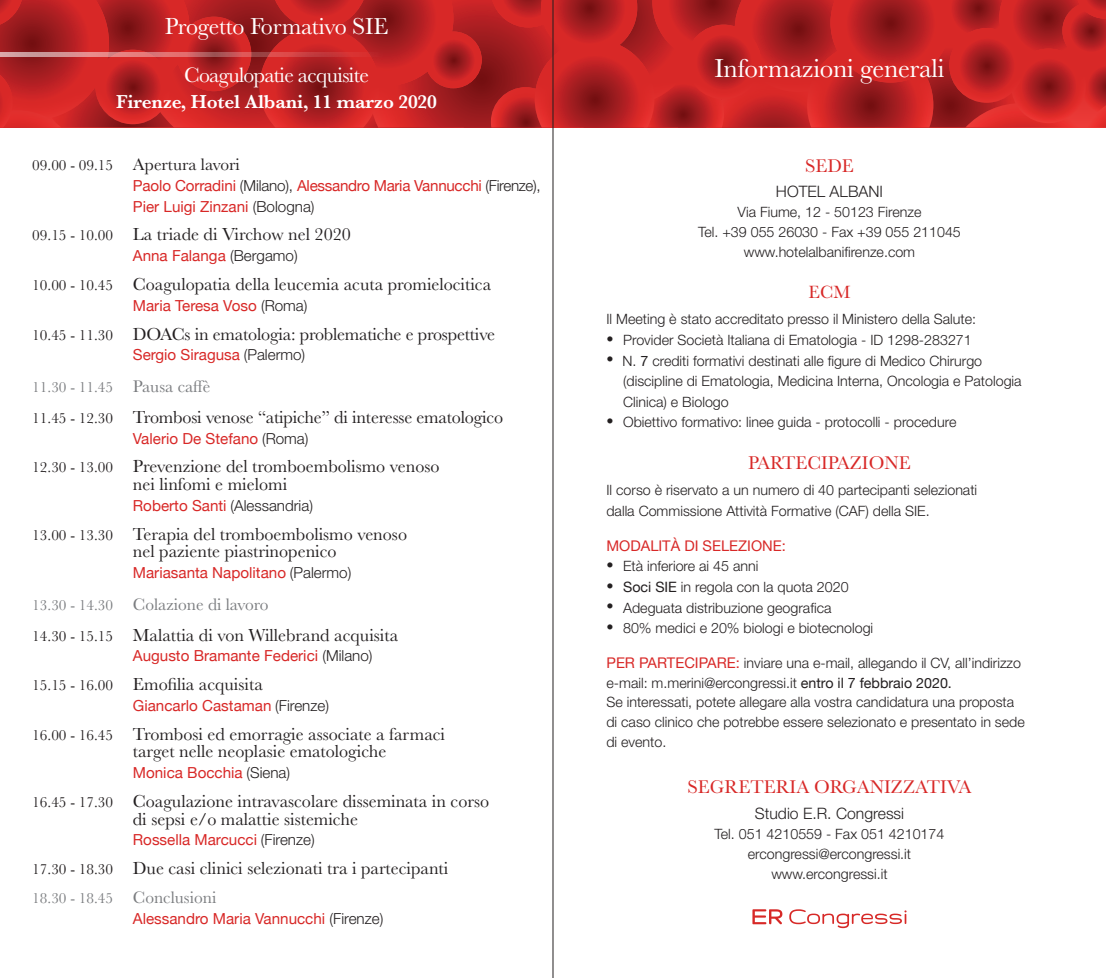
<style>
.page{position:relative;width:1106px;height:978px;background:#fff}
.page>*{position:absolute;margin:0;border:0;box-sizing:border-box;transform-origin:0 0}
.t1{font:27px "Baskerville";letter-spacing:-.01em;color:#fff}
.t2{font:24px "Baskerville";letter-spacing:-.01em;color:#fff}
.t3{font:21.75px "Baskerville";letter-spacing:-.03em;color:#fff}
.t4{font:600 19.5px "Baskerville";letter-spacing:-.01em;color:#fff}
.t5{font:19.05px "Baskerville";color:#d82827}
.t6{font:18.45px "Baskerville";color:#d82827}
.t7{font:18.15px/17.7px "Baskerville";color:#231f20}
.t8{font:17.4px "Baskerville";color:#7a7c7f}
.t9{font:17.4px "Baskerville";color:#231f20}
.t10{font:300 15.75px "Helvetica Neue";color:#231f20}
.t11{font:15.15px/20.5px "Helvetica Neue";color:#d82827}
.t12{font:15.15px "Baskerville";color:#7a7c7f}
.t13{font:300 15.15px "Helvetica Neue";color:#231f20}
.t14{font:14.7px "Helvetica Neue";color:#d82827}
.t15{font:300 14.25px/19.8px "Helvetica Neue";color:#231f20}
.s1{font-size:15.15px}
.s2{font-weight:300;color:#231f20}
.s3{font-size:17.4px}
.s4{font-weight:400;color:#d82827}
.s5{font-weight:400}
.s6{font-weight:400;font-size:14.7px;color:#d82827}
</style>
<div class="page">
<svg style="left:0;top:0;width:1106px;height:128px;background:#bb2123"></svg>
<svg style="left:0;top:52px;width:495px;height:5px;background:#c95657"></svg>
<svg style="left:752px;top:909px;width:30px;height:15px"></svg>
<svg style="left:789px;top:909px;width:117px;height:19px"></svg>
<hr style="left:553px;top:0;width:1px;height:978px;background:#231f20">
<h2 class="t2" style="left:165px;top:13px;width:225px">Progetto Formativo SIE</h2>
<h3 class="t3" style="left:184px;top:63px;width:186px">Coagulopatie acquisite</h3>
<h3 class="t4" style="left:116px;top:90px;width:322px">Firenze, Hotel Albani, 11 marzo 2020</h3>
<p class="t9" style="left:32px;top:155px;width:209px"><span class="s1">09.00 - 09.15</span> Apertura lavori</p>
<p class="t11" style="left:133px;top:175px;width:409px">Paolo Corradini <span class="s2">(Milano),</span> Alessandro Maria Vannucchi <span class="s2">(Firenze),<br></span>Pier Luigi Zinzani <span class="s2">(Bologna)</span></p>
<p class="t7" style="left:32px;top:226px;width:320px"><span class="s1">09.15 - 10.00</span> La triade di Virchow nel 2020</p>
<p class="t11" style="left:133px;top:245px;width:166px">Anna Falanga <span class="s2">(Bergamo)</span></p>
<p class="t7" style="left:32px;top:275px;width:460px"><span class="s1">10.00 - 10.45</span> Coagulopatia della leucemia acuta promielocitica</p>
<p class="t11" style="left:133px;top:295px;width:176px">Maria Teresa Voso <span class="s2">(Roma)</span></p>
<p class="t7" style="left:32px;top:325px;width:464px"><span class="s1">10.45 - 11.30</span> DOACs in ematologia: problematiche e prospettive</p>
<p class="t11" style="left:133px;top:344px;width:174px">Sergio Siragusa <span class="s2">(Palermo)</span></p>
<p class="t12" style="left:32px;top:379px;width:179px">11.30 - 11.45 <span class="s3">Pausa caffè</span></p>
<p class="t7" style="left:32px;top:408px;width:472px"><span class="s1">11.45 - 12.30</span> Trombosi venose “atipiche” di interesse ematologico</p>
<p class="t11" style="left:133px;top:428px;width:177px">Valerio De Stefano <span class="s2">(Roma)</span></p>
<p class="t7" style="left:133px;top:458px;width:308px;text-indent:-101px"><span class="s1">12.30 - 13.00</span> Prevenzione del tromboembolismo venoso nei linfomi e mielomi</p>
<p class="t13" style="left:133px;top:496px;width:182px"><span class="s4">Roberto Santi</span> (Alessandria)</p>
<p class="t7" style="left:133px;top:525px;width:276px;text-indent:-101px"><span class="s1">13.00 - 13.30</span> Terapia del tromboembolismo venoso nel paziente piastrinopenico</p>
<p class="t11" style="left:133px;top:562px;width:220px">Mariasanta Napolitano <span class="s2">(Palermo)</span></p>
<p class="t8" style="left:32px;top:594px;width:238px"><span class="s1">13.30 - 14.30</span> Colazione di lavoro</p>
<p class="t7" style="left:32px;top:626px;width:367px"><span class="s1">14.30 - 15.15</span> Malattia di von Willebrand acquisita</p>
<p class="t11" style="left:133px;top:645px;width:241px">Augusto Bramante Federici <span class="s2">(Milano)</span></p>
<p class="t7" style="left:32px;top:675px;width:232px"><span class="s1">15.15 - 16.00</span> Emofilia acquisita</p>
<p class="t11" style="left:133px;top:695px;width:198px">Giancarlo Castaman <span class="s2">(Firenze)</span></p>
<p class="t7" style="left:133px;top:725px;width:314px;text-indent:-101px"><span class="s1">16.00 - 16.45</span> Trombosi ed emorragie associate a farmaci target nelle neoplasie ematologiche</p>
<p class="t11" style="left:133px;top:762px;width:159px">Monica Bocchia <span class="s2">(Siena)</span></p>
<p class="t7" style="left:133px;top:792px;width:358px;text-indent:-101px"><span class="s1">16.45 - 17.30</span> Coagulazione intravascolare disseminata in corso di sepsi e/o malattie sistemiche</p>
<p class="t11" style="left:133px;top:829px;width:183px">Rossella Marcucci <span class="s2">(Firenze)</span></p>
<p class="t7" style="left:32px;top:860px;width:417px"><span class="s1">17.30 - 18.30</span> Due casi clinici selezionati tra i partecipanti</p>
<p class="t12" style="left:32px;top:890px;width:185px">18.30 - 18.45 <span class="s3">Conclusioni</span></p>
<p class="t11" style="left:133px;top:908px;width:252px">Alessandro Maria Vannucchi <span class="s2">(Firenze)</span></p>
<h1 class="t1" style="left:714px;top:52px;width:232px">Informazioni generali</h1>
<h3 class="t5" style="left:805px;top:155px;width:50px">SEDE</h3>
<p class="t10" style="left:776px;top:182px;width:109px">HOTEL ALBANI</p>
<p class="t15" style="left:698px;top:202px;width:264px;text-align:center">Via Fiume, 12 - 50123 Firenze<br>Tel. +39 055 26030 - Fax +39 055 211045 www.hotelalbanifirenze.com</p>
<p class="t6" style="left:808px;top:281px;width:44px">ECM</p>
<p class="t15" style="left:606px;top:309px;width:371px">Il Meeting è stato accreditato presso il Ministero della Salute:</p>
<p class="t15" style="left:606px;top:330px;width:367px">• Provider Società Italiana di Ematologia - ID 1298-283271</p>
<p class="t15" style="left:623px;top:350px;width:400px;line-height:20.5px;text-indent:-17px">• N. <span class="s5">7</span> crediti formativi destinati alle figure di Medico Chirurgo (discipline di Ematologia, Medicina Interna, Oncologia e Patologia<br>Clinica) e Biologo</p>
<p class="t15" style="left:606px;top:412px;width:351px">• Obiettivo formativo: linee guida - protocolli - procedure</p>
<h3 class="t5" style="left:748px;top:451px;width:164px">PARTECIPAZIONE</h3>
<p class="t15" style="left:606px;top:479px;width:372px;line-height:20.5px">Il corso è riservato a un numero di 40 partecipanti selezionati dalla Commissione Attività Formative (CAF) della SIE.</p>
<p class="t14" style="left:606px;top:537px;width:181px">MODALITÀ DI SELEZIONE:</p>
<p class="t15" style="left:606px;top:556px;width:153px">• Età inferiore ai 45 anni</p>
<p class="t15" style="left:606px;top:577px;width:244px">• <span class="s5">Soci SIE</span> in regola con la quota 2020</p>
<p class="t15" style="left:606px;top:597px;width:226px">• Adeguata distribuzione geografica</p>
<p class="t15" style="left:606px;top:618px;width:268px">• 80% medici e 20% biologi e biotecnologi</p>
<p class="t15" style="left:606px;top:652px;width:420px"><span class="s6">PER PARTECIPARE:</span> inviare una e-mail, allegando il CV, all’indirizzo e-mail: m.merini@ercongressi.it <span class="s5">entro il 7 febbraio 2020.<br></span>Se interessati, potete allegare alla vostra candidatura una proposta di caso clinico che potrebbe essere selezionato e presentato in sede di evento.</p>
<h3 class="t5" style="left:687px;top:776px;width:285px">SEGRETERIA ORGANIZZATIVA</h3>
<p class="t10" style="left:755px;top:804px;width:151px">Studio E.R. Congressi</p>
<p class="t15" style="left:714px;top:824px;width:231px;text-align:center">Tel. 051 4210559 - Fax 051 4210174 ercongressi@ercongressi.it www.ercongressi.it</p>
</div>
